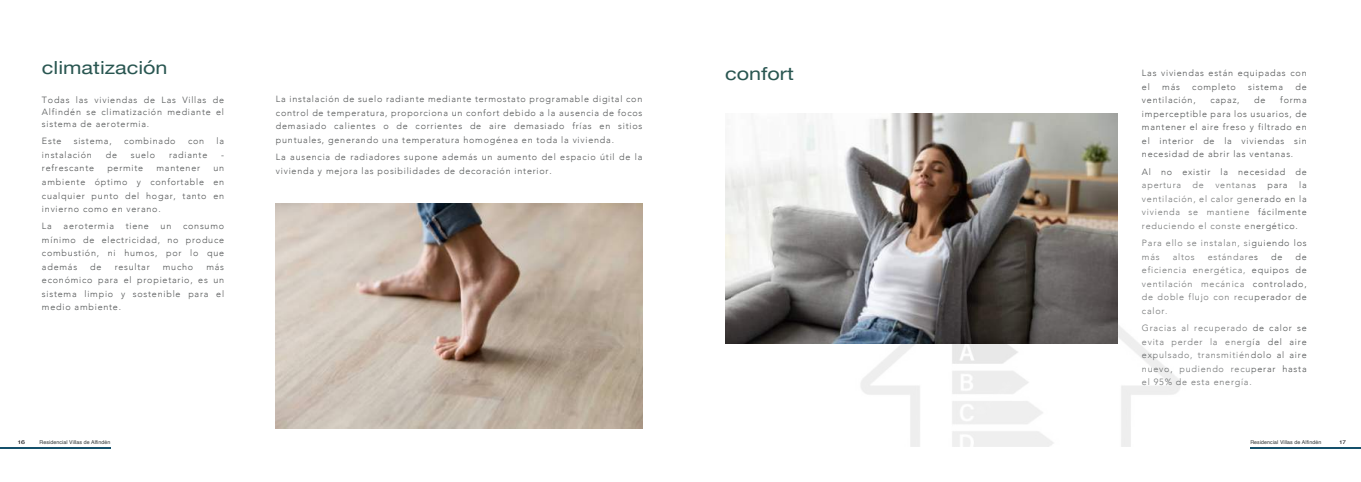
<style>
.page{position:relative;width:1361px;height:482px;background:#fff}
.page>*{position:absolute;margin:0;border:0;box-sizing:border-box;transform-origin:0 0}
.t1{font:18px "Helvetica Neue";color:#295651;scale:1.2 1}
.t2{font:300 9px/13.5px "Avenir";letter-spacing:.085em;color:#535556;text-align:justify}
.t3{font:5.25px "Helvetica";letter-spacing:.015em;color:#2c3233}
.t4{font:5.25px "Helvetica";color:#06060a;scale:1.34 1}
.t5{font:5.25px "Helvetica";color:#06060a;scale:1.2 1}
</style>
<div class="page">
<hr style="left:0;top:446px;width:111px;height:1px;background:#14506b">
<img style="left:276px;top:204px;width:366px;height:224px">
<img style="left:790px;top:179px;width:391px;height:266px">
<hr style="left:1250px;top:446px;width:111px;height:1px;background:#14506b">
<img style="left:725px;top:114px;width:392px;height:229px">
<h1 class="t1" style="left:42px;top:56px;width:106px">climatización</h1>
<p class="t2" style="left:42px;top:94px;width:184px;line-height:12px">Todas las viviendas de Las Villas de Alfindén se climatización mediante el sistema de aerotermia.</p>
<p class="t2" style="left:42px;top:134px;width:21px">Este</p>
<p class="t2" style="left:74px;top:134px;width:39px">sistema,</p>
<p class="t2" style="left:124px;top:134px;width:53px">combinado</p>
<p class="t2" style="left:188px;top:134px;width:18px">con</p>
<p class="t2" style="left:217px;top:134px;width:9px">la</p>
<p class="t2" style="left:42px;top:148px;width:51px">instalación</p>
<p class="t2" style="left:106px;top:148px;width:13px">de</p>
<p class="t2" style="left:131px;top:148px;width:26px">suelo</p>
<p class="t2" style="left:169px;top:148px;width:40px">radiante</p>
<p class="t2" style="left:221px;top:148px;width:4px">-</p>
<p class="t2" style="left:42px;top:161px;width:54px">refrescante</p>
<p class="t2" style="left:107px;top:161px;width:37px">permite</p>
<p class="t2" style="left:156px;top:161px;width:45px">mantener</p>
<p class="t2" style="left:42px;top:161px;width:184px;text-indent:171px">un ambiente óptimo y confortable en cualquier punto del hogar, tanto en invierno como en verano.</p>
<p class="t2" style="left:42px;top:219px;width:11px">La</p>
<p class="t2" style="left:64px;top:219px;width:52px">aerotermia</p>
<p class="t2" style="left:126px;top:219px;width:25px">tiene</p>
<p class="t2" style="left:161px;top:219px;width:12px">un</p>
<p class="t2" style="left:42px;top:219px;width:184px;text-indent:141px">consumo mínimo de electricidad, no produce combustión, ni humos, por lo que además</p>
<p class="t2" style="left:90px;top:260px;width:13px">de</p>
<p class="t2" style="left:115px;top:260px;width:37px">resultar</p>
<p class="t2" style="left:163px;top:260px;width:32px">mucho</p>
<p class="t2" style="left:42px;top:260px;width:184px;text-indent:164px">más económico para el propietario, es un sistema limpio y sostenible para el medio ambiente.</p>
<p class="t4" style="left:17px;top:439px;width:7px">16</p>
<p class="t3" style="left:40px;top:439px;width:72px">Residencial Villas de Alfindén</p>
<p class="t2" style="left:276px;top:92px;width:368px">La instalación de suelo radiante mediante termostato programable digital con control de temperatura, proporciona un confort debido a la ausencia de focos demasiado calientes o de corrientes de aire demasiado frías en sitios puntuales, generando una temperatura homogénea en toda la vivienda.</p>
<p class="t2" style="left:276px;top:150px;width:368px">La ausencia de radiadores supone además un aumento del espacio útil de la vivienda y mejora las posibilidades de decoración interior.</p>
<h1 class="t1" style="left:725px;top:63px;width:59px">confort</h1>
<p class="t2" style="left:1142px;top:66px;width:166px">Las viviendas están equipadas con el</p>
<p class="t2" style="left:1162px;top:80px;width:19px">más</p>
<p class="t2" style="left:1192px;top:80px;width:45px">completo</p>
<p class="t2" style="left:1248px;top:80px;width:36px">sistema</p>
<p class="t2" style="left:1295px;top:80px;width:13px">de</p>
<p class="t2" style="left:1142px;top:93px;width:55px">ventilación,</p>
<p class="t2" style="left:1210px;top:93px;width:31px">capaz,</p>
<p class="t2" style="left:1254px;top:93px;width:13px">de</p>
<p class="t2" style="left:1142px;top:93px;width:166px;text-indent:138px">forma imperceptible para los usuarios, de mantener el aire freso y filtrado en el interior de la viviendas sin necesidad de abrir las ventanas.</p>
<p class="t2" style="left:1142px;top:165px;width:166px">Al no existir la necesidad de apertura</p>
<p class="t2" style="left:1142px;top:178px;width:166px;text-indent:157px">la ventilación, el calor generado en la vivienda se mantiene fácilmente reduciendo el conste energético.</p>
<p class="t2" style="left:1142px;top:236px;width:166px">Para ello se instalan, siguiendo los más</p>
<p class="t2" style="left:1192px;top:178px;width:13px">de</p>
<p class="t2" style="left:1215px;top:178px;width:42px">ventanas</p>
<p class="t2" style="left:1267px;top:178px;width:22px">para</p>
<p class="t2" style="left:1142px;top:249px;width:166px;text-indent:153px">de eficiencia energética, equipos de ventilación mecánica controlado, de doble flujo con recuperador de calor.</p>
<p class="t2" style="left:1142px;top:321px;width:166px">Gracias al recuperado de calor se evita perder la energía del aire expulsado, transmitiéndolo al aire nuevo, pudiendo recuperar hasta el 95% de esta energía.</p>
<p class="t2" style="left:1172px;top:249px;width:24px">altos</p>
<p class="t2" style="left:1207px;top:249px;width:52px">estándares</p>
<p class="t2" style="left:1271px;top:249px;width:13px">de</p>
<p class="t3" style="left:1250px;top:439px;width:72px">Residencial Villas de Alfindén</p>
<p class="t5" style="left:1339px;top:440px;width:7px">17</p>
</div>
